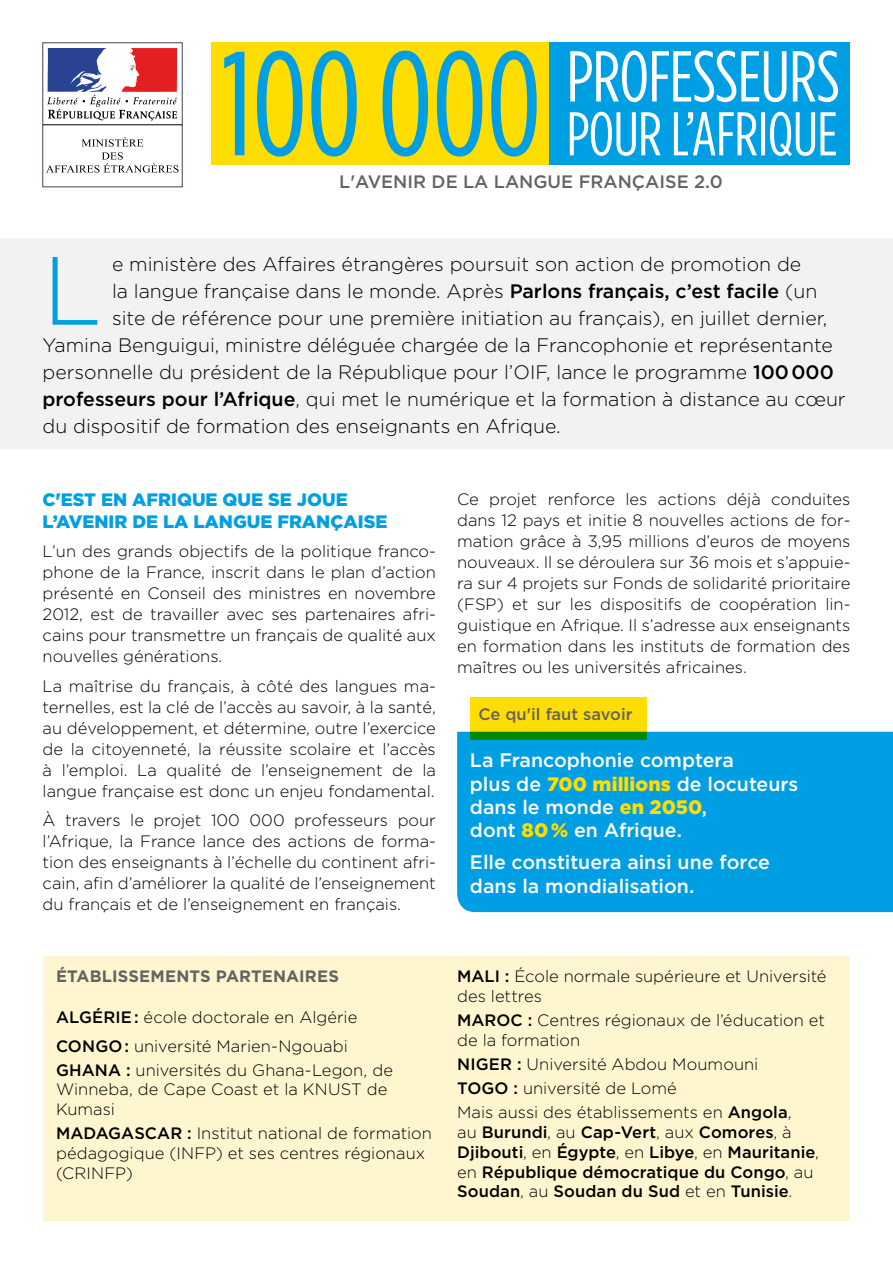
<style>
.page{position:relative;width:893px;height:1263px;background:#fff}
.page>*{position:absolute;margin:0;border:0;box-sizing:border-box;transform-origin:0 0}
.t1{font:300 96.6px "Gotham HTF";color:#009fe3}
.t2{font:300 19.5px "Gotham HTF";color:#000}
.t3{font:500 19.5px/23.4px "Gotham HTF";color:#fff}
.t4{font:900 18px/21.6px "Gotham HTF";color:#009fe3}
.t5{font:500 18px "Gotham HTF";color:#646363}
.t6{font:300 16.5px/21px "Gotham HTF";color:#000}
.t7{font:500 16.5px/19.8px "Gotham HTF";letter-spacing:.005em;color:#000}
.t8{font:700 16.5px "Gotham HTF";letter-spacing:.005em;color:#646363}
.t9{font:500 16.5px "Gotham HTF";color:#646363}
.s1{font-weight:500}
.s2{font-weight:900;color:#fd0}
.s3{font-weight:300}
</style>
<div class="page">
<div style="left:0;top:238px;width:893px;height:211px;background:#f2f2f2"></div>
<div style="left:212px;top:43px;width:638px;height:122px;background:#fd0"></div>
<div style="left:550px;top:43px;width:300px;height:122px;background:#009fe3"></div>
<svg style="left:224px;top:51px;width:313px;height:106px"></svg>
<svg style="left:570px;top:112px;width:266px;height:45px"></svg>
<svg style="left:570px;top:51px;width:268px;height:51px"></svg>
<div style="left:457px;top:732px;width:436px;height:180px;background:#009fe3"></div>
<div style="left:43px;top:956px;width:807px;height:264px;background:#fff6d0"></div>
<svg style="left:46px;top:137px;width:132px;height:36px"></svg>
<svg style="left:47px;top:48px;width:130px;height:73px"></svg>
<hr style="left:43px;top:125px;width:139px;height:1px;background:#000">
<svg style="left:470px;top:698px;width:177px;height:42px;fill:#fd0"></svg>
<p class="t5" style="left:339px;top:172px;width:385px">L'AVENIR DE LA LANGUE FRANÇAISE 2.0</p>
<h1 class="t1" style="left:43px;top:238px;width:61px">L</h1>
<p class="t2" style="left:112px;top:253px;width:691px">e ministère des Affaires étrangères poursuit son action de promotion de</p>
<p class="t2" style="left:112px;top:280px;width:707px">la langue française dans le monde. Après <span class="s1">Parlons français, c’est facile</span> (un</p>
<p class="t2" style="left:112px;top:307px;width:717px">site de référence pour une première initiation au français), en juillet dernier,</p>
<p class="t2" style="left:43px;top:334px;width:792px">Yamina Benguigui, ministre déléguée chargée de la Francophonie et représentante</p>
<p class="t2" style="left:43px;top:361px;width:793px">personnelle du président de la République pour l’OIF, lance le programme <span class="s1">100000</span></p>
<p class="t2" style="left:43px;top:388px;width:805px"><span class="s1">professeurs pour l’Afrique</span>, qui met le numérique et la formation à distance au cœur</p>
<p class="t2" style="left:43px;top:415px;width:520px">du dispositif de formation des enseignants en Afrique.</p>
<p class="t4" style="left:43px;top:489px;width:346px">C'EST EN AFRIQUE QUE SE JOUE<br>L’AVENIR DE LA LANGUE FRANÇAISE</p>
<p class="t6" style="left:43px;top:541px;width:395px;text-align:justify">L’un des grands objectifs de la politique franco&shy;phone de la France, inscrit dans le plan d’action présenté en Conseil des ministres en novembre 2012, est de travailler avec ses partenaires afri&shy;cains pour transmettre un français de qualité aux nouvelles générations.</p>
<p class="t6" style="left:43px;top:675px;width:395px;text-align:justify">La maîtrise du français, à côté des langues ma&shy;ternelles, est la clé de l’accès au savoir, à la santé, au développement, et détermine, outre l’exercice de la citoyenneté, la réussite scolaire et l’accès à l’emploi. La qualité de l’enseignement de la langue française est donc un enjeu fondamental.</p>
<p class="t6" style="left:43px;top:810px;width:395px;text-align:justify">À travers le projet 100 000 professeurs pour l’Afrique, la France lance des actions de forma&shy;tion des enseignants à l’échelle du continent afri&shy;cain, afin d’améliorer la qualité de l’enseignement du français et de l’enseignement en français.</p>
<p class="t8" style="left:56px;top:967px;width:284px">ÉTABLISSEMENTS PARTENAIRES</p>
<p class="t6" style="left:56px;top:1003px;width:303px;line-height:28.3px"><span class="s1">ALGÉRIE:</span> école doctorale en Algérie<br><span class="s1">CONGO:</span> université Marien-Ngouabi</p>
<p class="t6" style="left:56px;top:1060px;width:338px;line-height:19.8px"><span class="s1">GHANA :</span> universités du Ghana-Legon, de<br>Winneba, de Cape Coast et la KNUST de<br>Kumasi</p>
<p class="t6" style="left:56px;top:1123px;width:377px;line-height:19.8px"><span class="s1">MADAGASCAR :</span> Institut national de formation pédagogique (INFP) et ses centres régionaux (CRINFP)</p>
<p class="t6" style="left:457px;top:489px;width:395px;text-align:justify">Ce projet renforce les actions déjà conduites dans 12 pays et initie 8 nouvelles actions de for&shy;mation grâce à 3,95 millions d’euros de moyens nouveaux. Il se déroulera sur 36 mois et s’appuie&shy;ra sur 4 projets sur Fonds de solidarité prioritaire (FSP) et sur les dispositifs de coopération lin&shy;guistique en Afrique. Il s’adresse aux enseignants en formation dans les instituts de formation des maîtres ou les universités africaines.</p>
<p class="t9" style="left:479px;top:704px;width:155px">Ce qu'il faut savoir</p>
<p class="t3" style="left:470px;top:748px;width:330px">La Francophonie comptera<br>plus de <span class="s2">700 millions</span> de locuteurs dans le monde <span class="s2">en 2050</span>,<br>dont <span class="s2">80%</span> en Afrique.</p>
<p class="t3" style="left:470px;top:850px;width:302px">Elle constituera ainsi une force dans la mondialisation.</p>
<p class="t6" style="left:457px;top:966px;width:371px;line-height:19.8px"><span class="s1">MALI :</span> École normale supérieure et Université des lettres</p>
<p class="t6" style="left:457px;top:1010px;width:369px;line-height:19.8px"><span class="s1">MAROC :</span> Centres régionaux de l’éducation et de la formation</p>
<p class="t6" style="left:457px;top:1052px;width:336px;line-height:24px"><span class="s1">NIGER :</span> Université Abdou Moumouni<br><span class="s1">TOGO :</span> université de Lomé<br>Mais aussi des établissements en <span class="s1">Angola</span>,</p>
<p class="t7" style="left:457px;top:1122px;width:363px"><span class="s3">au</span> Burundi<span class="s3">, au</span> Cap-Vert<span class="s3">, aux</span> Comores<span class="s3">, à </span>Djibouti<span class="s3">, en</span> Égypte<span class="s3">, en</span> Libye<span class="s3">, en</span> Mauritanie<span class="s3">, en</span> République démocratique du Congo<span class="s3">, au </span>Soudan<span class="s3">, au</span> Soudan du Sud <span class="s3">et en</span> Tunisie<span class="s3">.</span></p>
</div>
